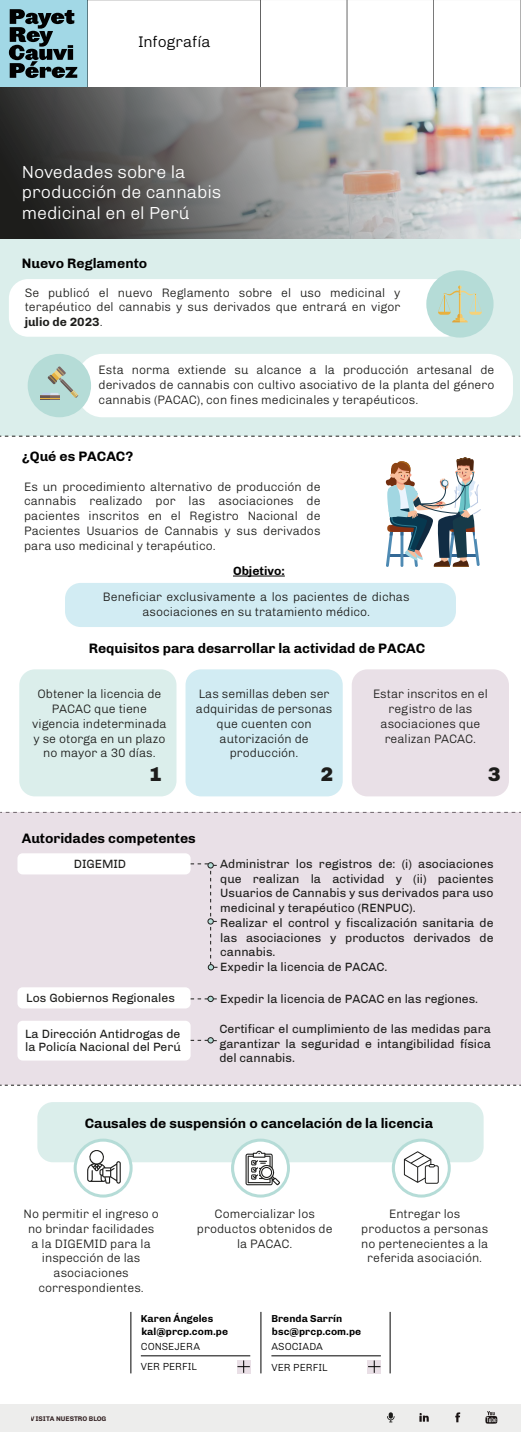
<style>
.page{position:relative;width:521px;height:1432px;background:#fff}
.page>*{position:absolute;margin:0;border:0;box-sizing:border-box;transform-origin:0 0}
.t1{font:900 20.21px "Chivo";color:#1d1d1b}
.t2{font:300 17.5px/20.6px "Chivo";letter-spacing:-.005em;color:#fff}
.t3{font:300 15.4px "Chivo";letter-spacing:-.015em;color:#010101}
.t4{font:700 14px "Chivo";color:#010101}
.t5{font:300 12.25px/14.9px "Chivo";color:#1d1d1b;text-align:center}
.t6{font:12.25px/14.7px "Chivo";color:#1d1d1b}
.t7{font:700 12.25px "Chivo";color:#010101}
.t8{font:700 10.33px "Chivo";letter-spacing:.005em;color:#010101}
.t9{font:300 10.33px/19.2px "Chivo";color:#010101}
.t10{font:700 6.91px "Chivo";color:#342324}
.s1{font-weight:700}
</style>
<div class="page">
<svg style="left:231px;top:1138px;width:59px;height:59px"></svg>
<div style="left:37px;top:1101px;width:447px;height:61px;background:#dbeeeb;border-radius:16px"></div>
<div style="left:185px;top:669px;width:158px;height:127px;background:#d2ecf3;border-radius:16px"></div>
<div style="left:352px;top:669px;width:157px;height:127px;background:#e9e0e7;border-radius:16px"></div>
<div style="left:0;top:238px;width:520px;height:198px;background:#dbeeeb"></div>
<div style="left:77px;top:354px;width:436px;height:63px;background:#fff;border-radius:25px"></div>
<div style="left:0;top:0;width:87px;height:87px;background:#a2d8e6"></div>
<svg style="left:9px;top:9px;width:68px;height:69px"></svg>
<svg style="left:87px;top:0;width:347px;height:87px"></svg>
<svg style="left:0;top:87px;width:521px;height:151px;background:#8b8a88"></svg>
<hr style="left:233px;top:575px;width:52px;height:1px;background:#010101">
<div style="left:9px;top:279px;width:456px;height:58px;background:#fff;border-radius:19px"></div>
<div style="left:426px;top:270px;width:67px;height:67px;background:#b5dcd7;border-radius:50%"></div>
<div style="left:28px;top:354px;width:63px;height:63px;background:#b5dcd7;border-radius:50%"></div>
<svg style="left:41px;top:366px;width:37px;height:34px"></svg>
<svg style="left:438px;top:285px;width:44px;height:37px"></svg>
<svg style="left:0;top:436px;width:520px;height:1px"></svg>
<div style="left:0;top:812px;width:521px;height:273px;background:#e9e0e7"></div>
<svg style="left:0;top:1084px;width:521px;height:1px"></svg>
<img style="left:385px;top:457px;width:96px;height:110px">
<div style="left:65px;top:583px;width:391px;height:44px;background:#d2ecf3;border-radius:16px"></div>
<div style="left:19px;top:669px;width:157px;height:127px;background:#dbeeeb;border-radius:16px"></div>
<div style="left:17px;top:853px;width:174px;height:21px;background:#fff;border-radius:5px"></div>
<div style="left:17px;top:1020px;width:174px;height:40px;background:#fff;border-radius:5px"></div>
<svg style="left:191px;top:1037px;width:26px;height:6px"></svg>
<svg style="left:191px;top:862px;width:26px;height:108px"></svg>
<div style="left:17px;top:987px;width:174px;height:21px;background:#fff;border-radius:5px"></div>
<svg style="left:191px;top:995px;width:26px;height:6px"></svg>
<svg style="left:74px;top:1138px;width:59px;height:59px"></svg>
<div style="left:77px;top:1141px;width:53px;height:53px;background:#fff;border-radius:50%"></div>
<div style="left:234px;top:1141px;width:53px;height:53px;background:#fff;border-radius:50%"></div>
<svg style="left:392px;top:1138px;width:59px;height:59px"></svg>
<div style="left:395px;top:1141px;width:53px;height:53px;background:#fff;border-radius:50%"></div>
<svg style="left:404px;top:1151px;width:35px;height:32px"></svg>
<svg style="left:87px;top:1148px;width:34px;height:35px"></svg>
<svg style="left:245px;top:1150px;width:35px;height:35px"></svg>
<div style="left:0;top:1404px;width:521px;height:27px;background:#ededec"></div>
<svg style="left:419px;top:1413px;width:10px;height:8px"></svg>
<svg style="left:455px;top:1412px;width:5px;height:9px"></svg>
<svg style="left:485px;top:1411px;width:12px;height:12px"></svg>
<svg style="left:387px;top:1412px;width:7px;height:9px"></svg>
<hr style="left:141px;top:1355px;width:109px;height:1px;background:#010101">
<svg style="left:237px;top:1360px;width:13px;height:12px"></svg>
<hr style="left:271px;top:1355px;width:110px;height:1px;background:#010101">
<svg style="left:367px;top:1360px;width:14px;height:12px"></svg>
<svg style="left:368px;top:1360px;width:12px;height:12px"></svg>
<hr style="left:261px;top:1311px;width:1px;height:62px;background:#010101">
<hr style="left:390px;top:1311px;width:1px;height:62px;background:#010101">
<hr style="left:131px;top:1311px;width:1px;height:62px;background:#010101">
<p class="t3" style="left:138px;top:30px;width:74px">Infografía</p>
<h2 class="t2" style="left:22px;top:160px;width:201px">Novedades sobre la producción de cannabis medicinal en el Perú</h2>
<p class="t4" style="left:22px;top:255px;width:127px">Nuevo Reglamento</p>
<p class="t5" style="left:25px;top:284px;width:377px;text-align:justify">Se publicó el nuevo Reglamento sobre el uso medicinal y terapéutico del cannabis y sus derivados que entrará en vigor <span class="s1">julio de 2023</span>.</p>
<p class="t5" style="left:99px;top:362px;width:397px;text-align:justify">Esta norma extiende su alcance a la producción artesanal de derivados de cannabis con cultivo asociativo de la planta del género cannabis (PACAC), con fines medicinales y terapéuticos.</p>
<p class="t4" style="left:22px;top:448px;width:113px">¿Qué es PACAC?</p>
<p class="t5" style="left:24px;top:478px;width:298px;text-align:justify">Es un procedimiento alternativo de producción de cannabis realizado por las asociaciones de pacientes inscritos en el Registro Nacional de Pacientes Usuarios de Cannabis y sus derivados para uso medicinal y terapéutico.</p>
<p class="t7" style="left:233px;top:563px;width:53px">Objetivo:</p>
<p class="t5" style="left:103px;top:588px;width:308px">Beneficiar exclusivamente a los pacientes de dichas asociaciones en su tratamiento médico.</p>
<p class="t4" style="left:89px;top:639px;width:338px">Requisitos para desarrollar la actividad de PACAC</p>
<p class="t5" style="left:32px;top:686px;width:136px">Obtener la licencia de<br>PACAC que tiene vigencia indeterminada y se otorga en un plazo no mayor a 30 días.</p>
<h1 class="t1" style="left:150px;top:762px;width:14px">1</h1>
<h1 class="t1" style="left:321px;top:762px;width:14px">2</h1>
<h1 class="t1" style="left:488px;top:762px;width:14px">3</h1>
<p class="t5" style="left:196px;top:686px;width:138px">Las semillas deben ser adquiridas de personas que cuenten con autorización de producción.</p>
<p class="t5" style="left:373px;top:686px;width:116px">Estar inscritos en el registro de las asociaciones que realizan PACAC.</p>
<p class="t4" style="left:22px;top:829px;width:176px">Autoridades competentes</p>
<p class="t6" style="left:74px;top:856px;width:54px">DIGEMID</p>
<p class="t6" style="left:220px;top:856px;width:275px">Administrar los registros de: (i) asociaciones que realizan la actividad y (ii) pacientes Usuarios de Cannabis y sus derivados para uso medicinal y terapéutico (RENPUC).<br>Realizar el control y fiscalización sanitaria de las asociaciones y productos derivados de cannabis.<br>Expedir la licencia de PACAC.</p>
<p class="t6" style="left:26px;top:990px;width:150px">Los Gobiernos Regionales</p>
<p class="t6" style="left:220px;top:991px;width:259px">Expedir la licencia de PACAC en las regiones.</p>
<p class="t6" style="left:25px;top:1026px;width:157px;line-height:13.1px">La Dirección Antidrogas de la Policía Nacional del Perú</p>
<p class="t6" style="left:219px;top:1021px;width:273px;text-align:justify">Certificar el cumplimiento de las medidas para garantizar la seguridad e intangibilidad física del cannabis.</p>
<p class="t4" style="left:85px;top:1114px;width:350px">Causales de suspensión o cancelación de la licencia</p>
<p class="t5" style="left:24px;top:1205px;width:137px">No permitir el ingreso o no brindar facilidades a la DIGEMID para la inspección de las asociaciones correspondientes.</p>
<p class="t5" style="left:197px;top:1205px;width:137px">Comercializar los productos obtenidos de la PACAC.</p>
<p class="t5" style="left:361px;top:1205px;width:129px">Entregar los productos a personas no pertenecientes a la referida asociación.</p>
<p class="t10" style="left:31px;top:1414px;width:77px">VISITA NUESTRO BLOG</p>
<p class="t8" style="left:141px;top:1311px;width:74px">Karen Ángeles</p>
<p class="t8" style="left:271px;top:1311px;width:72px">Brenda Sarrín</p>
<p class="t8" style="left:141px;top:1325px;width:88px">kal@prcp.com.pe</p>
<p class="t9" style="left:141px;top:1336px;width:61px">CONSEJERA<br>VER PERFIL</p>
<p class="t8" style="left:272px;top:1325px;width:91px">bsc@prcp.com.pe</p>
<p class="t9" style="left:271px;top:1335px;width:58px;line-height:20.3px">ASOCIADA<br>VER PERFIL</p>
</div>
